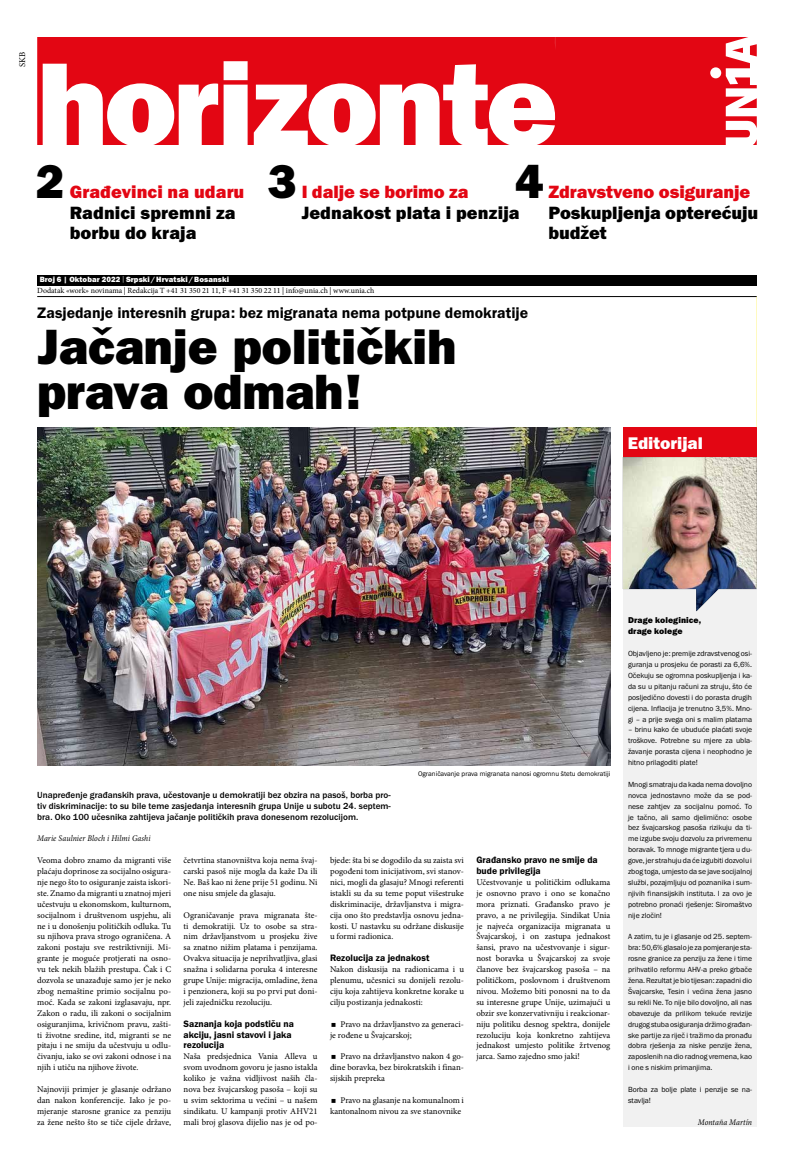
<style>
.page{position:relative;width:794px;height:1166px;background:#fff}
.page>*{position:absolute;margin:0;border:0;box-sizing:border-box;transform-origin:0 0}
.t1{font:800 49.88px/45.5px "Franklin Gothic LT Pro";color:#000}
.t2{font:49px "Franklin Gothic URW Hea";color:#000}
.t3{font:18.38px/20.1px "Franklin Gothic URW Hea";letter-spacing:.005em;color:#000}
.t4{font:18.38px "Franklin Gothic URW Hea";letter-spacing:-.005em;color:#e30613}
.t5{font:17.5px "Franklin Gothic URW Hea";color:#fff}
.t6{font:15.75px "Franklin Gothic URW Dem";color:#000}
.t7{font:9.62px/10.9px "Franklin Gothic URW Dem";color:#000}
.t8{font:500 9.19px/10.9px "Franklin Gothic URW";letter-spacing:.005em;color:#000;text-align:justify}
.t9{font:8.75px/10.9px "Minion Pro";color:#000;text-align:justify}
.t10{font:8.75px/10.5px "Franklin Gothic URW Hea";letter-spacing:.01em;color:#000}
.t11{font:italic 8.66px "Minion Pro";letter-spacing:.01em;color:#000;scale:.91 1}
.t12{font:7.88px "Minion Pro";color:#000}
.t13{font:7.88px "Franklin Gothic URW Hea";letter-spacing:.01em;color:#fff}
.t14{font:7.7px/10.8px "Franklin Gothic URW Boo";color:#000;text-align:justify}
.t15{font:7px "Franklin Gothic URW Boo";color:#000}
.s1{font-family:"Minion Pro";font-size:6.56px}
</style>
<div class="page">
<svg style="left:37px;top:37px;width:719px;height:107px;fill:#e30613"></svg>
<svg style="left:752px;top:139px;width:4px;height:5px"></svg>
<svg style="left:750px;top:44px;width:6px;height:12px"></svg>
<svg style="left:732px;top:48px;width:11px;height:5px"></svg>
<svg style="left:514px;top:98px;width:17px;height:10px"></svg>
<svg style="left:133px;top:98px;width:16px;height:35px"></svg>
<svg style="left:334px;top:98px;width:16px;height:35px"></svg>
<hr style="left:37px;top:296px;width:719px;height:1px;background:#000">
<div style="left:37px;top:275px;width:719px;height:11px;background:#000"></div>
<div style="left:623px;top:588px;width:134px;height:538px;background:#f1f1f1"></div>
<div style="left:623px;top:427px;width:133px;height:36px;background:#e30613"></div>
<img style="left:37px;top:427px;width:573px;height:338px">
<img style="left:623px;top:457px;width:134px;height:154px">
<p class="t9" style="left:17px;top:67px;width:17px;rotate:-90deg">SKB</p>
<h2 class="t2" style="left:36px;top:150px;width:30px">2</h2>
<h3 class="t4" style="left:70px;top:180px;width:176px">Građevinci na udaru</h3>
<h3 class="t3" style="left:70px;top:202px;width:167px">Radnici spremni za borbu do kraja</h3>
<h2 class="t2" style="left:515px;top:150px;width:30px">4</h2>
<h2 class="t2" style="left:268px;top:150px;width:30px">3</h2>
<h3 class="t4" style="left:548px;top:180px;width:203px">Zdravstveno osiguranje</h3>
<h3 class="t3" style="left:548px;top:202px;width:211px">Poskupljenja opterećuju budžet</h3>
<h3 class="t4" style="left:302px;top:180px;width:168px">I dalje se borimo za</h3>
<h3 class="t3" style="left:302px;top:202px;width:219px">Jednakost plata i penzija</h3>
<p class="t13" style="left:40px;top:274px;width:191px">Broj 6 | Oktobar 2022 <span class="s1">|</span> Srpski / Hrvatski / Bosanski</p>
<p class="t12" style="left:37px;top:285px;width:338px">Dodatak «work» novinama | Redakcija T +41 31 350 21 11, F +41 31 350 22 11 | info@unia.ch | www.unia.ch</p>
<h3 class="t6" style="left:37px;top:303px;width:492px">Zasjedanje interesnih grupa: bez migranata nema potpune demokratije</h3>
<h1 class="t1" style="left:37px;top:324px;width:420px">Jačanje političkih prava odmah!</h1>
<h3 class="t5" style="left:628px;top:432px;width:77px">Editorijal</h3>
<p class="t15" style="left:418px;top:769px;width:194px">Ograničavanje prava migranata nanosi ogromnu štetu demokratiji</p>
<p class="t8" style="left:37px;top:789px;width:355px">Unapređenje građanskih prava, učestovanje u demokratiji bez obzira na pasoš, borba pro&shy;tiv diskriminacije: to su bile teme zasjedanja interesnih grupa Unije u subotu 24. septem&shy;bra. Oko 100 učesnika zahtijeva jačanje političkih prava donesenom rezolucijom.</p>
<p class="t11" style="left:37px;top:833px;width:126px">Marie Saulnier Bloch i Hilmi Gashi</p>
<p class="t9" style="left:37px;top:855px;width:135px">Veoma dobro znamo da migranti više plaćaju doprinose za socijalno osigura&shy;nje nego što to osiguranje zaista iskori&shy;ste. Znamo da migranti u znatnoj mjeri učestvuju u ekonomskom, kulturnom, socijalnom i društvenom uspjehu, ali ne i u donošenju političkih odluka. Tu su njihova prava strogo ograničena. A zakoni postaju sve restriktivniji. Mi&shy;grante je moguće protjerati na osno&shy;vu tek nekih blažih prestupa. Čak i C dozvola se unazađuje samo jer je neko zbog nemaštine primio socijalnu po&shy;moć. Kada se zakoni izglasavaju, npr.<br>Zakon o radu, ili zakoni o socijalnim osiguranjima, krivičnom pravu, zašti&shy;ti životne sredine, itd, migranti se ne pitaju i ne smiju da učestvuju u odlu&shy;čivanju, iako se ovi zakoni odnose i na njih i utiču na njihove živote.</p>
<p class="t9" style="left:37px;top:1084px;width:135px">Najnoviji primjer je glasanje održano dan nakon konferencije. Iako je po&shy;mjeranje starosne granice za penziju za žene nešto što se tiče cijele države,</p>
<p class="t9" style="left:330px;top:855px;width:135px">bjede: šta bi se dogodilo da su zaista svi pogođeni tom inicijativom, svi stanov&shy;nici, mogli da glasaju? Mnogi referenti istakli su da su teme poput višestruke diskriminacije, državljanstva i migra&shy;cija ono što predstavlja osnovu jedna&shy;kosti. U nastavku su održane diskusije u formi radionica.</p>
<p class="t7" style="left:330px;top:952px;width:101px">Rezolucija za jednakost</p>
<p class="t9" style="left:330px;top:964px;width:135px">Nakon diskusija na radionicama i u plenumu, učesnici su donijeli rezolu&shy;ciju koja zahtijeva konkretne korake u cilju postizanja jednakosti:</p>
<p class="t9" style="left:330px;top:1018px;width:135px;text-indent:10px">Pravo na državljanstvo za generaci&shy;je rođene u Švajcarskoj;</p>
<p class="t9" style="left:330px;top:1051px;width:135px;text-indent:10px">Pravo na državljanstvo nakon 4 go&shy;dine boravka, bez birokratskih i finan&shy;sijskih prepreka</p>
<p class="t9" style="left:330px;top:1094px;width:135px;text-indent:10px">Pravo na glasanje na komunalnom i kantonalnom nivou za sve stanovnike</p>
<p class="t9" style="left:184px;top:855px;width:135px">četvrtina stanovništva koja nema švaj&shy;carski pasoš nije mogla da kaže Da ili Ne. Baš kao ni žene prije 51 godinu. Ni one nisu smjele da glasaju.</p>
<p class="t9" style="left:184px;top:909px;width:135px">Ograničavanje prava migranata šte&shy;ti demokratiji. Uz to osobe sa stra&shy;nim državljanstvom u prosjeku žive sa znatno nižim platama i penzijama.<br>Ovakva situacija je neprihvatljiva, glasi snažna i solidarna poruka 4 interesne grupe Unije: migracija, omladine, žena i penzionera, koji su po prvi put doni&shy;jeli zajedničku rezoluciju.</p>
<p class="t7" style="left:184px;top:1018px;width:112px">Saznanja koja podstiču na akciju, jasni stavovi i jaka rezolucija</p>
<p class="t9" style="left:184px;top:1051px;width:135px">Naša predsjednica Vania Alleva u svom uvodnom govoru je jasno istakla koliko je važna vidljivost naših čla&shy;nova bez švajcarskog pasoša – koji su u svim sektorima u većini – u našem sindikatu. U kampanji protiv AHV21 mali broj glasova dijelio nas je od po-</p>
<p class="t7" style="left:476px;top:854px;width:123px">Građansko pravo ne smije da bude privilegija</p>
<p class="t9" style="left:476px;top:877px;width:135px">Učestvovanje u političkim odlukama je osnovno pravo i ono se konačno mora priznati. Građansko pravo je pravo, a ne privilegija. Sindikat Unia je najveća organizacija migranata u Švajcarskoj, i on zastupa jednakost šansi, pravo na učestvovanje i sigur&shy;nost boravka u Švajcarskoj za svoje članove bez švajcarskog pasoša – na političkom, poslovnom i društvenom nivou. Možemo biti ponosni na to da su interesne grupe Unije, uzimajući u obzir sve konzervativniju i reakcionar&shy;niju politiku desnog spektra, donijele rezoluciju koja konkretno zahtijeva jednakost umjesto politike žrtvenog jarca. Samo zajedno smo jaki!</p>
<p class="t10" style="left:628px;top:615px;width:75px">Drage koleginice, drage kolege</p>
<p class="t14" style="left:628px;top:648px;width:126px">Objavljeno je: premije zdravstvenog osi&shy;guranja u prosjeku će porasti za 6,6%.<br>Očekuju se ogromna poskupljenja i ka&shy;da su u pitanju računi za struju, što će posljedično dovesti i do porasta drugih cijena. Inflacija je trenutno 3,5%. Mno&shy;gi – a prije svega oni s malim platama</p>
<p class="t14" style="left:628px;top:724px;width:126px">– brinu kako će ubuduće plaćati svoje troškove. Potrebne su mjere za ubla&shy;žavanje porasta cijena i neophodno je hitno prilagoditi plate!</p>
<p class="t14" style="left:628px;top:779px;width:126px">Mnogi smatraju da kada nema dovoljno novca jednostavno može da se pod&shy;nese zahtjev za socijalnu pomoć. To je tačno, ali samo djelimično: osobe bez švajcarskog pasoša rizikuju da ti&shy;me izgube svoju dozvolu za privremenu boravak. To mnoge migrante tjera u du&shy;gove, jer strahuju da će izgubiti dozvolu i zbog toga, umjesto da se jave socijalnoj službi, pozajmljuju od poznanika i sum&shy;njivih finansijskih instituta. I za ovo je potrebno pronaći rješenje: Siromaštvo nije zločin!</p>
<p class="t14" style="left:628px;top:931px;width:126px">A zatim, tu je i glasanje od 25. septem&shy;bra: 50,6% glasalo je za pomjeranje sta&shy;rosne granice za penziju za žene i time prihvatilo reformu AHV-a preko grbače žena. Rezultat je bio tijesan: zapadni dio Švajcarske, Tesin i većina žena jasno su rekli Ne. To nije bilo dovoljno, ali nas obavezuje da prilikom tekuće revizije drugog stuba osiguranja držimo građan&shy;ske partije za riječ i tražimo da pronađu dobra rješenja za niske penzije žena, zaposlenih na dio radnog vremena, kao i one s niskim primanjima.</p>
<p class="t14" style="left:628px;top:1084px;width:126px">Borba za bolje plate i penzije se na&shy;stavlja!</p>
<p class="t11" style="left:698px;top:1116px;width:61px">Montaña Martín</p>
</div>
